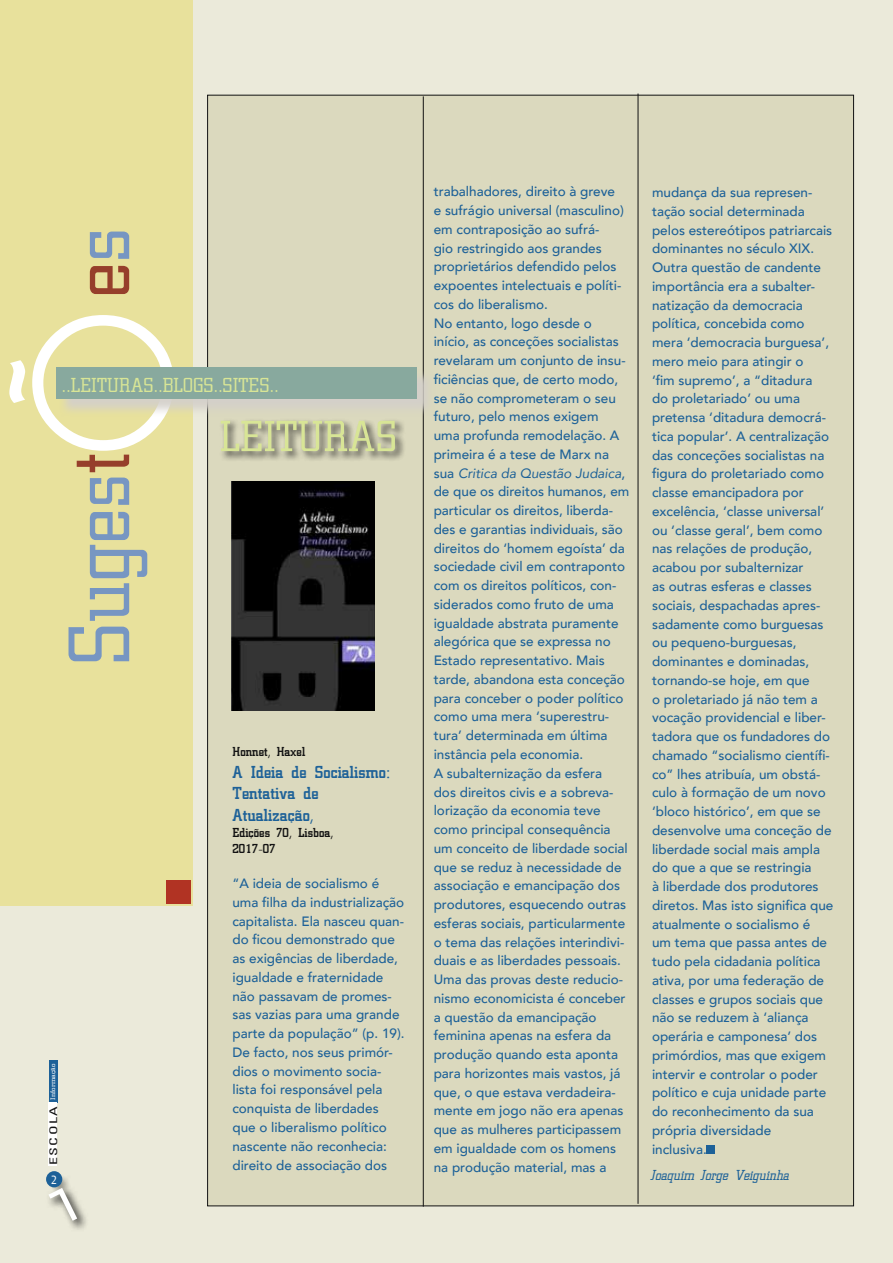
<style>
.page{position:relative;width:893px;height:1263px;background:#ebeada}
.page>*{position:absolute;margin:0;border:0;box-sizing:border-box;transform-origin:0 0}
.t1{font:90px "Civic";color:#7796c2}
.t2{font:90px "Civic";color:#963f2b}
.t3{font:21px "Civic";color:#d8e596}
.t4{font:700 18px/21.6px "Civic";color:#1d6198}
.t5{font:italic 15px "Civic";color:#1d6198}
.t6{font:500 13.5px/18.8px "Avenir";color:#1d6198}
.t7{font:700 13.5px/16.2px "Civic";color:#121212}
.t8{font:12px "Andale Mono";color:#fff}
.t9{font:condensed 10.5px "Univers";letter-spacing:.1em;color:#121212;scale:1.5 1}
.t10{font:6.75px "Civic";letter-spacing:.01em;color:#fff;scale:1.33 1}
.s1{color:#7796c2}
.s2{color:#963f2b}
.s3{font-weight:400;font-style:italic}
</style>
<div class="page">
<div style="left:208px;top:95px;width:645px;height:1111px;background:#dbd9be"></div>
<div style="left:0;top:0;width:192px;height:906px;background:#e8e19c"></div>
<hr style="left:423px;top:96px;width:1px;height:1110px;background:#121212">
<hr style="left:638px;top:94px;width:1px;height:1110px;background:#121212">
<div style="left:166px;top:880px;width:25px;height:24px;background:#b13323"></div>
<div style="left:49px;top:1060px;width:8px;height:43px;background:#1d6198"></div>
<svg style="left:46px;top:1175px;width:40px;height:55px"></svg>
<svg style="left:48px;top:1177px;width:29px;height:44px"></svg>
<div style="left:46px;top:1171px;width:16px;height:16px;background:#1d6198;border-radius:50%"></div>
<div style="left:49px;top:1102px;width:8px;height:63px;background:#fff"></div>
<svg style="left:9px;top:315px;width:163px;height:136px"></svg>
<div style="left:59px;top:369px;width:376px;height:48px;background:#d4d0ca;opacity:.93"></div>
<div style="left:56px;top:367px;width:361px;height:31px;background:#88a99e"></div>
<div style="left:219px;top:418px;width:187px;height:44px;background:#121212;opacity:.75"></div>
<svg style="left:221px;top:421px;width:174px;height:30px;background:#bec198"></svg>
<img style="left:231px;top:481px;width:143px;height:230px">
<div style="left:707px;top:1145px;width:8px;height:8px;background:#1d6198"></div>
<h1 class="t2" style="left:51px;top:297px;width:71px;rotate:-90deg">e<span class="s1">s</span></h1>
<h2 class="t3" style="left:62px;top:374px;width:219px">..LEITURAS..BLOGS..SITES..</h2>
<h1 class="t1" style="left:51px;top:665px;width:215px;rotate:-90deg">Suges<span class="s2">t</span></h1>
<p class="t10" style="left:49px;top:1100px;width:29px;rotate:-90deg">Informação</p>
<p class="t9" style="left:47px;top:1165px;width:41px;rotate:-90deg">ESCOLA</p>
<p class="t8" style="left:50px;top:1172px;width:9px">2</p>
<p class="t7" style="left:232px;top:743px;width:74px">Honnet, Haxel</p>
<p class="t4" style="left:232px;top:761px;width:159px">A Ideia de Socialismo:<br>Tentativa de<br>Atualização,</p>
<p class="t7" style="left:232px;top:824px;width:103px">Edições 70, Lisboa,<br>2017-07</p>
<p class="t6" style="left:232px;top:873px;width:174px">“A ideia de socialismo é uma filha da industrialização capitalista. Ela nasceu quan&shy;do ficou demonstrado que as exigências de liberdade, igualdade e fraternidade não passavam de promes&shy;sas vazias para uma grande parte da população” (p. 19).<br>De facto, nos seus primór&shy;dios o movimento socia&shy;lista foi responsável pela conquista de liberdades que o liberalismo político nascente não reconhecia: direito de associação dos</p>
<p class="t6" style="left:434px;top:182px;width:197px">trabalhadores, direito à greve<br>e sufrágio universal (masculino) em contraposição ao sufrá-<br>gio restringido aos grandes proprietários defendido pelos expoentes intelectuais e políti&shy;cos do liberalismo.<br>No entanto, logo desde o início, as conceções socialistas revelaram um conjunto de insu&shy;ficiências que, de certo modo, se não comprometeram o seu futuro, pelo menos exigem<br>uma profunda remodelação. A primeira é a tese de Marx na sua <span class="s3">Critica da Questão Judaica</span>, de que os direitos humanos, em particular os direitos, liberda&shy;des e garantias individuais, são direitos do ‘homem egoísta’ da sociedade civil em contraponto com os direitos políticos, con&shy;siderados como fruto de uma igualdade abstrata puramente alegórica que se expressa no<br>Estado representativo. Mais tarde, abandona esta conceção para conceber o poder político como uma mera ‘superestru&shy;tura’ determinada em última instância pela economia.<br>A subalternização da esfera<br>dos direitos civis e a sobreva&shy;lorização da economia teve como principal consequência um conceito de liberdade social que se reduz à necessidade de associação e emancipação dos produtores, esquecendo outras esferas sociais, particularmente o tema das relações interindivi&shy;duais e as liberdades pessoais.<br>Uma das provas deste reducio&shy;nismo economicista é conceber a questão da emancipação feminina apenas na esfera da produção quando esta aponta para horizontes mais vastos, já que, o que estava verdadeira&shy;mente em jogo não era apenas que as mulheres participassem em igualdade com os homens na produção material, mas a</p>
<p class="t6" style="left:652px;top:182px;width:183px">mudança da sua represen&shy;tação social determinada pelos estereótipos patriarcais dominantes no século XIX.<br>Outra questão de candente importância era a subalter&shy;natização da democracia política, concebida como mera ‘democracia burguesa’, mero meio para atingir o<br>‘fim supremo’, a “ditadura<br>do proletariado’ ou uma pretensa ‘ditadura democrá&shy;tica popular’. A centralização das conceções socialistas na figura do proletariado como classe emancipadora por excelência, ‘classe universal’ ou ‘classe geral’, bem como nas relações de produção, acabou por subalternizar<br>as outras esferas e classes sociais, despachadas apres&shy;sadamente como burguesas ou pequeno-burguesas, dominantes e dominadas, tornando-se hoje, em que<br>o proletariado já não tem a vocação providencial e liber&shy;tadora que os fundadores do chamado “socialismo científi&shy;co” lhes atribuía, um obstá&shy;culo à formação de um novo ‘bloco histórico’, em que se desenvolve uma conceção de liberdade social mais ampla do que a que se restringia<br>à liberdade dos produtores diretos. Mas isto significa que atualmente o socialismo é<br>um tema que passa antes de tudo pela cidadania política ativa, por uma federação de classes e grupos sociais que não se reduzem à ‘aliança operária e camponesa’ dos primórdios, mas que exigem intervir e controlar o poder político e cuja unidade parte do reconhecimento da sua própria diversidade<br>inclusiva.</p>
<p class="t5" style="left:651px;top:1166px;width:140px">Joaquim Jorge Veiguinha</p>
</div>
